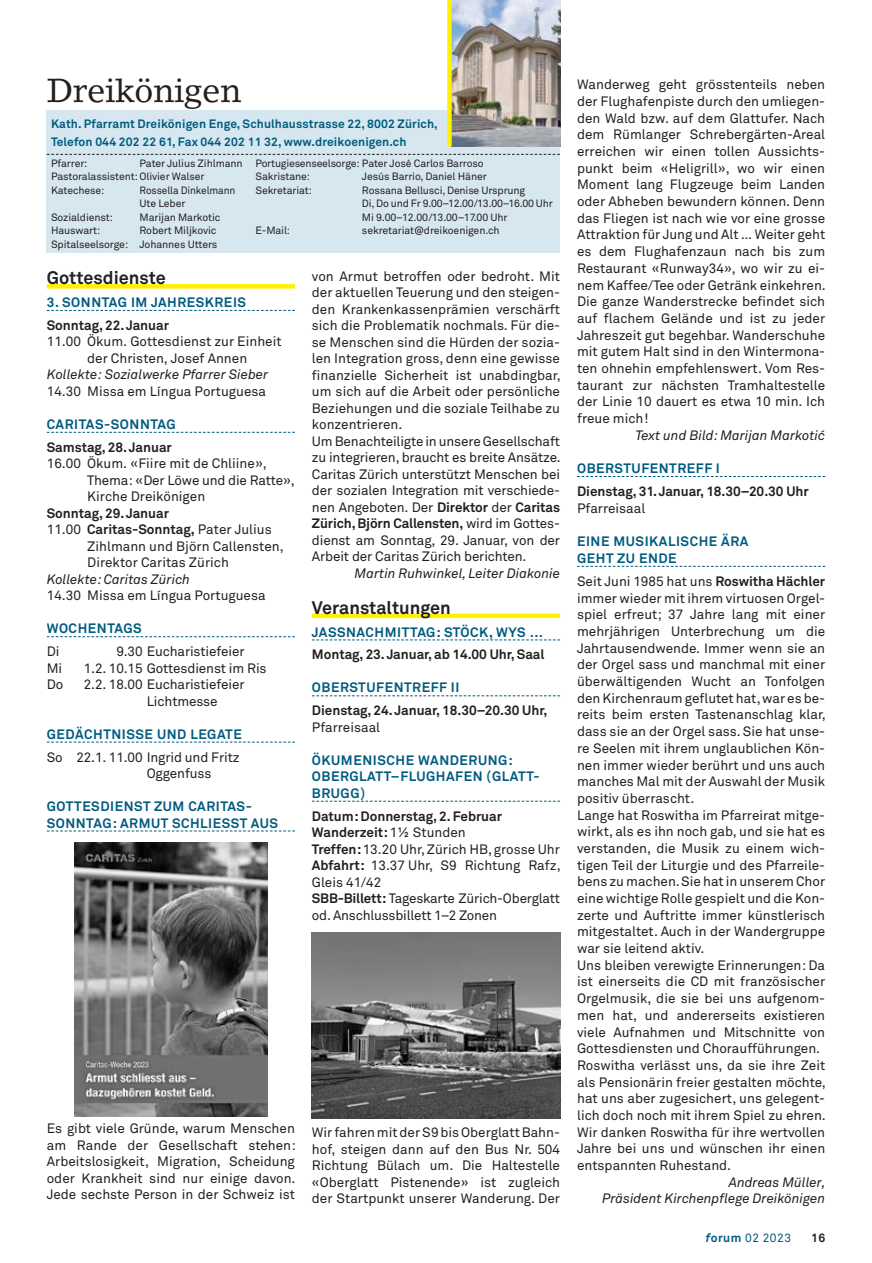
<style>
.page{position:relative;width:872px;height:1263px;background:#fff}
.page>*{position:absolute;margin:0;border:0;box-sizing:border-box;transform-origin:0 0}
.t1{font:33px "Lino Letter";letter-spacing:-.01em;color:#231f20}
.t2{font:700 18px "Akkurat Pro";color:#231f20}
.t3{font:13.5px/16.6px "Akkurat Pro";color:#231f20}
.t4{font:700 13.5px/16.5px "Akkurat Pro";letter-spacing:.04em;color:#005b7f}
.t5{font:italic 13.5px/16.6px "Akkurat Pro";letter-spacing:-.005em;color:#231f20;text-align:right}
.t6{font:700 13.5px "Akkurat Pro";letter-spacing:-.005em;color:#231f20}
.t7{font:700 12px/18px "Akkurat Pro";letter-spacing:.01em;color:#005b7f}
.t8{font:12px "Akkurat Pro";letter-spacing:.04em;color:#005b7f}
.t9{font:700 12px "Akkurat Pro";color:#231f20}
.t10{font:10.5px/13.5px "Akkurat Pro";letter-spacing:-.01em;color:#231f20}
.t11{font:10.5px/13.5px "Akkurat Pro";letter-spacing:-.01em;color:#231f20;scale:.96 1}
.s1{font-weight:700}
.s2{font-weight:700;font-style:italic}
</style>
<div class="page">
<div style="left:47px;top:284px;width:248px;height:5px;background:#fff101"></div>
<svg style="left:47px;top:310px;width:248px;height:1px"></svg>
<svg style="left:47px;top:432px;width:248px;height:1px"></svg>
<svg style="left:47px;top:636px;width:248px;height:1px"></svg>
<svg style="left:47px;top:742px;width:248px;height:1px"></svg>
<svg style="left:47px;top:830px;width:248px;height:1px"></svg>
<hr style="left:312px;top:614px;width:248px;height:4px;background:#fff101">
<svg style="left:312px;top:639px;width:248px;height:1px"></svg>
<svg style="left:312px;top:695px;width:248px;height:1px"></svg>
<svg style="left:312px;top:801px;width:248px;height:1px"></svg>
<svg style="left:577px;top:476px;width:248px;height:1px"></svg>
<svg style="left:577px;top:566px;width:248px;height:1px"></svg>
<div style="left:47px;top:111px;width:513px;height:142px;background:#d6e7ef"></div>
<img style="left:452px;top:0;width:108px;height:146px">
<div style="left:447px;top:0;width:5px;height:146px;background:#fff101"></div>
<svg style="left:47px;top:154px;width:513px;height:1px"></svg>
<img style="left:312px;top:932px;width:248px;height:186px">
<img style="left:74px;top:843px;width:193px;height:273px">
<h1 class="t1" style="left:47px;top:70px;width:196px">Dreikönigen</h1>
<p class="t7" style="left:51px;top:115px;width:388px">Kath. Pfarramt Dreikönigen Enge, Schulhausstrasse 22, 8002 Zürich,<br>Telefon 044 202 22 61, Fax 044 202 11 32, www.dreikoenigen.ch</p>
<p class="t10" style="left:51px;top:156px;width:38px">Pfarrer:</p>
<p class="t10" style="left:51px;top:156px;width:193px;text-indent:89px">Pater Julius Zihlmann<br>Pastoralassistent: Olivier Walser<br>Katechese:</p>
<p class="t10" style="left:255px;top:157px;width:230px">Portugiesenseelsorge: Pater José Carlos Barroso<br>Sakristane:</p>
<p class="t10" style="left:362px;top:170px;width:126px">Jesús Barrio, Daniel Häner</p>
<p class="t11" style="left:140px;top:183px;width:101px">Rossella Dinkelmann<br>Ute Leber</p>
<p class="t10" style="left:255px;top:184px;width:58px">Sekretariat:</p>
<p class="t10" style="left:362px;top:184px;width:192px">Rossana Bellusci, Denise Ursprung<br>Di, Do und Fr 9.00–12.00/13.00–16.00 Uhr<br>Mi 9.00–12.00/13.00–17.00 Uhr</p>
<p class="t10" style="left:255px;top:224px;width:36px">E-Mail:</p>
<p class="t10" style="left:362px;top:224px;width:139px">sekretariat@dreikoenigen.ch</p>
<p class="t10" style="left:51px;top:210px;width:63px">Sozialdienst:</p>
<p class="t10" style="left:140px;top:210px;width:82px">Marijan Markotic</p>
<p class="t10" style="left:51px;top:224px;width:51px">Hauswart:</p>
<p class="t10" style="left:51px;top:224px;width:168px;text-align:right">Robert Miljkovic<br>Spitalseelsorge: Johannes Utters</p>
<h2 class="t2" style="left:47px;top:267px;width:121px">Gottesdienste</h2>
<p class="t4" style="left:47px;top:294px;width:201px">3. SONNTAG IM JAHRESKREIS</p>
<p class="t6" style="left:47px;top:317px;width:124px">Sonntag, 22. Januar</p>
<p class="t3" style="left:47px;top:334px;width:236px;text-align:center">11.00 Ökum. Gottesdienst zur Einheit der Christen, Josef Annen</p>
<p class="t5" style="left:47px;top:367px;width:223px">Kollekte: Sozialwerke Pfarrer Sieber</p>
<p class="t3" style="left:47px;top:383px;width:221px">14.30 Missa em Língua Portuguesa</p>
<p class="t4" style="left:47px;top:416px;width:131px">CARITAS-SONNTAG</p>
<p class="t6" style="left:47px;top:439px;width:127px">Samstag, 28. Januar</p>
<p class="t3" style="left:87px;top:456px;width:209px;text-indent:-40px">16.00 Ökum. «Fiire mit de Chliine»,<br>Thema: «Der Löwe und die Ratte»,<br>Kirche Dreikönigen</p>
<p class="t6" style="left:47px;top:505px;width:124px">Sonntag, 29. Januar</p>
<p class="t3" style="left:47px;top:522px;width:226px">11.00 <span class="s1">Caritas-Sonntag,</span> Pater Julius</p>
<p class="t3" style="left:87px;top:538px;width:198px">Zihlmann und Björn Callensten,</p>
<p class="t3" style="left:87px;top:555px;width:143px">Direktor Caritas Zürich</p>
<p class="t5" style="left:47px;top:571px;width:145px">Kollekte: Caritas Zürich</p>
<p class="t3" style="left:47px;top:588px;width:220px">14.30 Missa em Língua Portuguesa</p>
<p class="t4" style="left:47px;top:620px;width:96px">WOCHENTAGS</p>
<p class="t3" style="left:47px;top:643px;width:14px">Di</p>
<p class="t3" style="left:116px;top:643px;width:130px">9.30 Eucharistiefeier</p>
<p class="t3" style="left:47px;top:660px;width:17px">Mi</p>
<p class="t3" style="left:84px;top:660px;width:184px">1.2. 10.15 Gottesdienst im Ris</p>
<p class="t3" style="left:47px;top:676px;width:18px">Do</p>
<p class="t3" style="left:147px;top:676px;width:99px;text-indent:-63px">2.2. 18.00 Eucharistiefeier<br>Lichtmesse</p>
<p class="t4" style="left:47px;top:726px;width:197px">GEDÄCHTNISSE UND LEGATE</p>
<p class="t3" style="left:147px;top:749px;width:94px;text-indent:-100px">So 22.1. 11.00 Ingrid und Fritz<br>Oggenfuss</p>
<p class="t4" style="left:47px;top:798px;width:233px">GOTTESDIENST ZUM CARITAS-<br>SONNTAG: ARMUT SCHLIESST AUS</p>
<p class="t3" style="left:312px;top:268px;width:250px">von Armut betroffen oder bedroht. Mit der aktuellen Teuerung und den steigen&shy;den Krankenkassenprämien verschärft sich die Problematik nochmals. Für die&shy;se Menschen sind die Hürden der sozia&shy;len Integration gross, denn eine gewisse finanzielle Sicherheit ist unabdingbar, um sich auf die Arbeit oder persönliche Beziehungen und die soziale Teilhabe zu konzentrieren.<br>Um Benachteiligte in unsere Gesellschaft zu integrieren, braucht es breite Ansätze.<br>Caritas Zürich unterstützt Menschen bei der sozialen Integration mit verschiede&shy;nen Angeboten. Der <span class="s1">Direktor</span> der <span class="s1">Caritas Zürich, Björn Callensten,</span> wird im Gottes&shy;dienst am Sonntag, 29. Januar, von der Arbeit der Caritas Zürich berichten.</p>
<p class="t5" style="left:355px;top:565px;width:207px">Martin Ruhwinkel, Leiter Diakonie</p>
<h2 class="t2" style="left:312px;top:596px;width:140px">Veranstaltungen</h2>
<p class="t4" style="left:312px;top:624px;width:233px">JASSNACHMITTAG: STÖCK, WYS …</p>
<p class="t6" style="left:312px;top:646px;width:234px">Montag, 23. Januar, ab 14.00 Uhr, Saal</p>
<p class="t4" style="left:312px;top:679px;width:149px">OBERSTUFENTREFF II</p>
<p class="t6" style="left:312px;top:702px;width:237px">Dienstag, 24. Januar, 18.30–20.30 Uhr,</p>
<p class="t3" style="left:312px;top:719px;width:70px">Pfarreisaal</p>
<p class="t4" style="left:312px;top:752px;width:229px">ÖKUMENISCHE WANDERUNG:<br>OBERGLATT–FLUGHAFEN (GLATT-<br>BRUGG)</p>
<p class="t3" style="left:312px;top:808px;width:250px"><span class="s1">Datum: Donnerstag, 2. Februar<br>Wanderzeit:</span> 1½ Stunden<br><span class="s1">Treffen:</span> 13.20 Uhr, Zürich HB, grosse Uhr<br><span class="s1">Abfahrt:</span> 13.37 Uhr, S9 Richtung Rafz,<br>Gleis 41/42<br><span class="s1">SBB-Billett:</span> Tageskarte Zürich-Oberglatt od. Anschlussbillett 1–2 Zonen</p>
<p class="t3" style="left:47px;top:1121px;width:250px;text-align:justify">Es gibt viele Gründe, warum Menschen am Rande der Gesellschaft stehen:<br>Arbeitslosigkeit, Migration, Scheidung oder Krankheit sind nur einige davon.<br>Jede sechste Person in der Schweiz ist</p>
<p class="t3" style="left:312px;top:1125px;width:250px;text-align:justify">Wir fahren mit der S9 bis Oberglatt Bahn&shy;hof, steigen dann auf den Bus Nr. 504<br>Richtung Bülach um. Die Haltestelle «Oberglatt Pistenende» ist zugleich der Startpunkt unserer Wanderung. Der</p>
<p class="t3" style="left:577px;top:77px;width:250px;text-align:justify">Wanderweg geht grösstenteils neben der Flughafenpiste durch den umliegen&shy;den Wald bzw. auf dem Glattufer. Nach dem Rümlanger Schrebergärten-Areal erreichen wir einen tollen Aussichts&shy;punkt beim «Heligrill», wo wir einen Moment lang Flugzeuge beim Landen oder Abheben bewundern können. Denn das Fliegen ist nach wie vor eine grosse Attraktion für Jung und Alt … Weiter geht es dem Flughafenzaun nach bis zum Restaurant «Runway34», wo wir zu ei&shy;nem Kaffee/Tee oder Getränk einkehren.<br>Die ganze Wanderstrecke befindet sich auf flachem Gelände und ist zu jeder Jahreszeit gut begehbar. Wanderschuhe mit gutem Halt sind in den Wintermona&shy;ten ohnehin empfehlenswert. Vom Res&shy;taurant zur nächsten Tramhaltestelle der Linie 10 dauert es etwa 10 min. Ich freue mich!</p>
<p class="t5" style="left:635px;top:427px;width:191px">Text und Bild: Marijan Markotić</p>
<p class="t4" style="left:577px;top:460px;width:144px">OBERSTUFENTREFF I</p>
<p class="t6" style="left:577px;top:483px;width:233px">Dienstag, 31. Januar, 18.30–20.30 Uhr</p>
<p class="t3" style="left:577px;top:500px;width:70px">Pfarreisaal</p>
<p class="t4" style="left:577px;top:533px;width:173px">EINE MUSIKALISCHE ÄRA<br>GEHT ZU ENDE</p>
<p class="t3" style="left:577px;top:573px;width:250px">Seit Juni 1985 hat uns <span class="s1">Roswitha Hächler </span>immer wieder mit ihrem virtuosen Orgel&shy;spiel erfreut; 37 Jahre lang mit einer mehrjährigen Unterbrechung um die Jahrtausendwende. Immer wenn sie an der Orgel sass und manchmal mit einer überwältigenden Wucht an Tonfolgen den Kirchenraum geflutet hat, war es be&shy;reits beim ersten Tastenanschlag klar, dass sie an der Orgel sass. Sie hat unse&shy;re Seelen mit ihrem unglaublichen Kön&shy;nen immer wieder berührt und uns auch manches Mal mit der Auswahl der Musik positiv überrascht.<br>Lange hat Roswitha im Pfarreirat mitge&shy;wirkt, als es ihn noch gab, und sie hat es verstanden, die Musik zu einem wich&shy;tigen Teil der Liturgie und des Pfarreile&shy;bens zu machen. Sie hat in unserem Chor eine wichtige Rolle gespielt und die Kon&shy;zerte und Auftritte immer künstlerisch mitgestaltet. Auch in der Wandergruppe war sie leitend aktiv.<br>Uns bleiben verewigte Erinnerungen: Da ist einerseits die CD mit französischer Orgelmusik, die sie bei uns aufgenom&shy;men hat, und andererseits existieren viele Aufnahmen und Mitschnitte von Gottesdiensten und Choraufführungen.<br>Roswitha verlässt uns, da sie ihre Zeit als Pensionärin freier gestalten möchte, hat uns aber zugesichert, uns gelegent&shy;lich doch noch mit ihrem Spiel zu ehren.<br>Wir danken Roswitha für ihre wertvollen Jahre bei uns und wünschen ihr einen entspannten Ruhestand.</p>
<p class="t5" style="left:602px;top:1174px;width:225px">Andreas Müller,<br>Präsident Kirchenpflege Dreikönigen</p>
<p class="t8" style="left:705px;top:1231px;width:87px"><span class="s2">f</span><span class="s1">orum</span> 02 2023</p>
<p class="t9" style="left:811px;top:1231px;width:16px">16</p>
</div>
